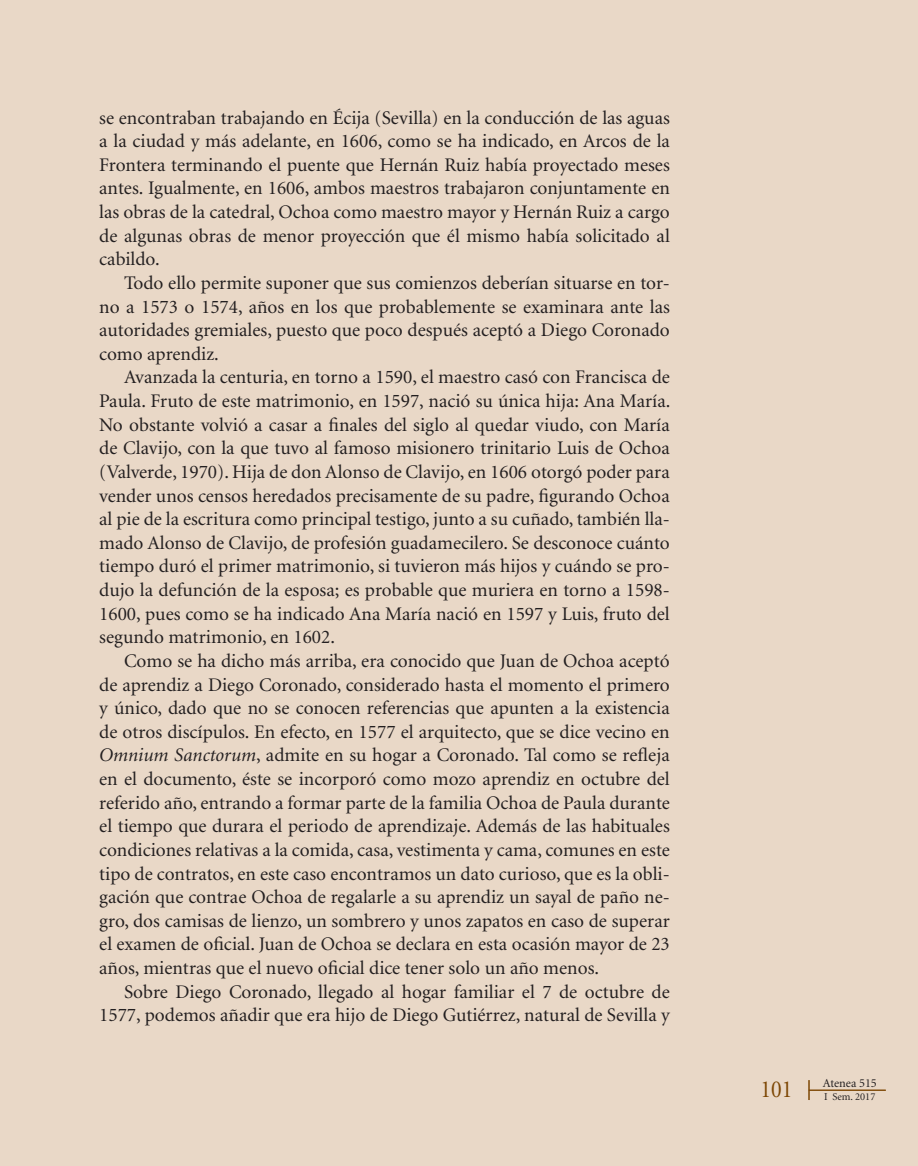
<style>
.page{position:relative;width:918px;height:1166px;background:#e9d8c7}
.page>*{position:absolute;margin:0;border:0;box-sizing:border-box;transform-origin:0 0}
.t1{font:24.5px "Minion";color:#7d4704;scale:.9 1}
.t2{font:19.25px/23.6px "Minion";color:#231f20;text-align:justify}
.t3{font:12.25px "Minion";color:#231f20}
.t4{font:10.5px "Minion";color:#231f20}
.s1{font-style:italic}
</style>
<div class="page">
<hr style="left:809px;top:1090px;width:76px;height:1px;background:#7d4704">
<svg style="left:808px;top:1080px;width:1px;height:20px"></svg>
<p class="t2" style="left:99px;top:106px;width:572px">se encontraban trabajando en Écija (Sevilla) en la conducción de las aguas a la ciudad y más adelante, en 1606, como se ha indicado, en Arcos de la Frontera terminando el puente que Hernán Ruiz había proyectado meses antes. Igualmente, en 1606, ambos maestros trabajaron conjuntamente en las obras de la catedral, Ochoa como maestro mayor y Hernán Ruiz a cargo de algunas obras de menor proyección que él mismo había solicitado al cabildo.</p>
<p class="t2" style="left:99px;top:272px;width:572px;text-indent:25px">Todo ello permite suponer que sus comienzos deberían situarse en tor&shy;no a 1573 o 1574, años en los que probablemente se examinara ante las autoridades gremiales, puesto que poco después aceptó a Diego Coronado como aprendiz.</p>
<p class="t2" style="left:99px;top:366px;width:573px;text-indent:25px">Avanzada la centuria, en torno a 1590, el maestro casó con Francisca de Paula. Fruto de este matrimonio, en 1597, nació su única hija: Ana María.<br>No obstante volvió a casar a finales del siglo al quedar viudo, con María de Clavijo, con la que tuvo al famoso misionero trinitario Luis de Ochoa (Valverde, 1970). Hija de don Alonso de Clavijo, en 1606 otorgó poder para vender unos censos heredados precisamente de su padre, figurando Ochoa al pie de la escritura como principal testigo, junto a su cuñado, también lla&shy;mado Alonso de Clavijo, de profesión guadamecilero. Se desconoce cuánto tiempo duró el primer matrimonio, si tuvieron más hijos y cuándo se pro&shy;dujo la defunción de la esposa; es probable que muriera en torno a 1598- 1600, pues como se ha indicado Ana María nació en 1597 y Luis, fruto del segundo matrimonio, en 1602.</p>
<p class="t2" style="left:99px;top:650px;width:572px;text-indent:25px">Como se ha dicho más arriba, era conocido que Juan de Ochoa aceptó de aprendiz a Diego Coronado, considerado hasta el momento el primero y único, dado que no se conocen referencias que apunten a la existencia de otros discípulos. En efecto, en 1577 el arquitecto, que se dice vecino en <span class="s1">Omnium Sanctorum</span>, admite en su hogar a Coronado. Tal como se refleja en el documento, éste se incorporó como mozo aprendiz en octubre del referido año, entrando a formar parte de la familia Ochoa de Paula durante el tiempo que durara el periodo de aprendizaje. Además de las habituales condiciones relativas a la comida, casa, vestimenta y cama, comunes en este tipo de contratos, en este caso encontramos un dato curioso, que es la obli&shy;gación que contrae Ochoa de regalarle a su aprendiz un sayal de paño ne&shy;gro, dos camisas de lienzo, un sombrero y unos zapatos en caso de superar el examen de oficial. Juan de Ochoa se declara en esta ocasión mayor de 23 años, mientras que el nuevo oficial dice tener solo un año menos.</p>
<p class="t2" style="left:99px;top:980px;width:572px;text-align:right">Sobre Diego Coronado, llegado al hogar familiar el 7 de octubre de<br>1577, podemos añadir que era hijo de Diego Gutiérrez, natural de Sevilla y</p>
<p class="t3" style="left:823px;top:1077px;width:56px">Atenea 515</p>
<p class="t1" style="left:760px;top:1077px;width:37px">101</p>
<p class="t4" style="left:824px;top:1091px;width:53px">I Sem. 2017</p>
</div>
